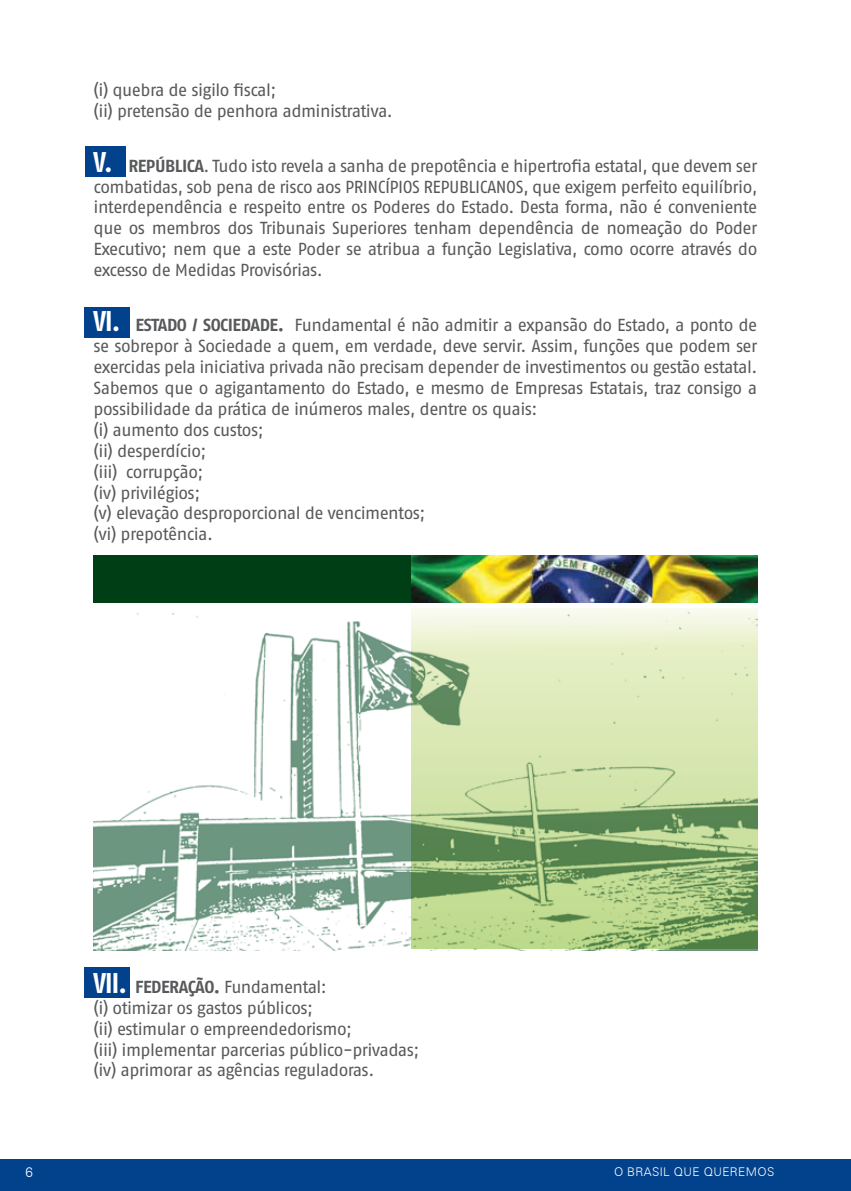
<style>
.page{position:relative;width:851px;height:1191px;background:#fff}
.page>*{position:absolute;margin:0;border:0;box-sizing:border-box;transform-origin:0 0}
.t1{font:17.4px/20.9px "Fago No";letter-spacing:-.03em;color:#58595b}
.t2{font:300 13.5px "Zurich BT";color:#fff}
.t3{font:300 12px "Zurich BT";letter-spacing:.03em;color:#fff}
.s1{font-family:"Fago Co Tf";font-weight:700;font-size:28.5px;color:#fff}
.s2{font-family:"Fago No Lf";font-weight:700}
</style>
<div class="page">
<div style="left:0;top:1159px;width:850px;height:32px;background:#02418c"></div>
<div style="left:86px;top:146px;width:40px;height:31px;background:#02418c"></div>
<div style="left:85px;top:308px;width:45px;height:30px;background:#02418c"></div>
<div style="left:85px;top:967px;width:45px;height:30px;background:#02418c"></div>
<img style="left:94px;top:612px;width:663px;height:338px">
<div style="left:94px;top:555px;width:344px;height:48px;background:#003f15"></div>
<img style="left:411px;top:555px;width:346px;height:47px">
<svg style="left:411px;top:608px;width:346px;height:340px;background:#bbd29d"></svg>
<p class="t1" style="left:94px;top:79px;width:301px">(i) quebra de sigilo fiscal;<br>(ii) pretensão de penhora administrativa.</p>
<p class="t1" style="left:94px;top:155px;width:665px;text-align:justify"><span class="s1">V.</span> <span class="s2">REPÚBLICA</span>. Tudo isto revela a sanha de prepotência e hipertrofia estatal, que devem ser combatidas, sob pena de risco aos PRINCÍPIOS REPUBLICANOS, que exigem perfeito equilíbrio, interdependência e respeito entre os Poderes do Estado. Desta forma, não é conveniente que os membros dos Tribunais Superiores tenham dependência de nomeação do Poder Executivo; nem que a este Poder se atribua a função Legislativa, como ocorre através do excesso de Medidas Provisórias.</p>
<p class="t1" style="left:94px;top:315px;width:665px"><span class="s1">VI.</span> <span class="s2">ESTADO / SOCIEDADE.</span> Fundamental é não admitir a expansão do Estado, a ponto de se sobrepor à Sociedade a quem, em verdade, deve servir. Assim, funções que podem ser exercidas pela iniciativa privada não precisam depender de investimentos ou gestão estatal.<br>Sabemos que o agigantamento do Estado, e mesmo de Empresas Estatais, traz consigo a possibilidade da prática de inúmeros males, dentre os quais:<br>(i) aumento dos custos;<br>(ii) desperdício;<br>(iii) corrupção;<br>(iv) privilégios;<br>(v) elevação desproporcional de vencimentos;<br>(vi) prepotência.</p>
<p class="t1" style="left:94px;top:976px;width:327px"><span class="s1">VII.</span> <span class="s2">FEDERAÇÃO.</span> Fundamental:<br>(i) otimizar os gastos públicos;<br>(ii) estimular o empreendedorismo;<br>(iii) implementar parcerias público-privadas; (iv) aprimorar as agências reguladoras.</p>
<p class="t2" style="left:26px;top:1163px;width:9px">6</p>
<p class="t3" style="left:614px;top:1164px;width:162px">O BRASIL QUE QUEREMOS</p>
</div>
